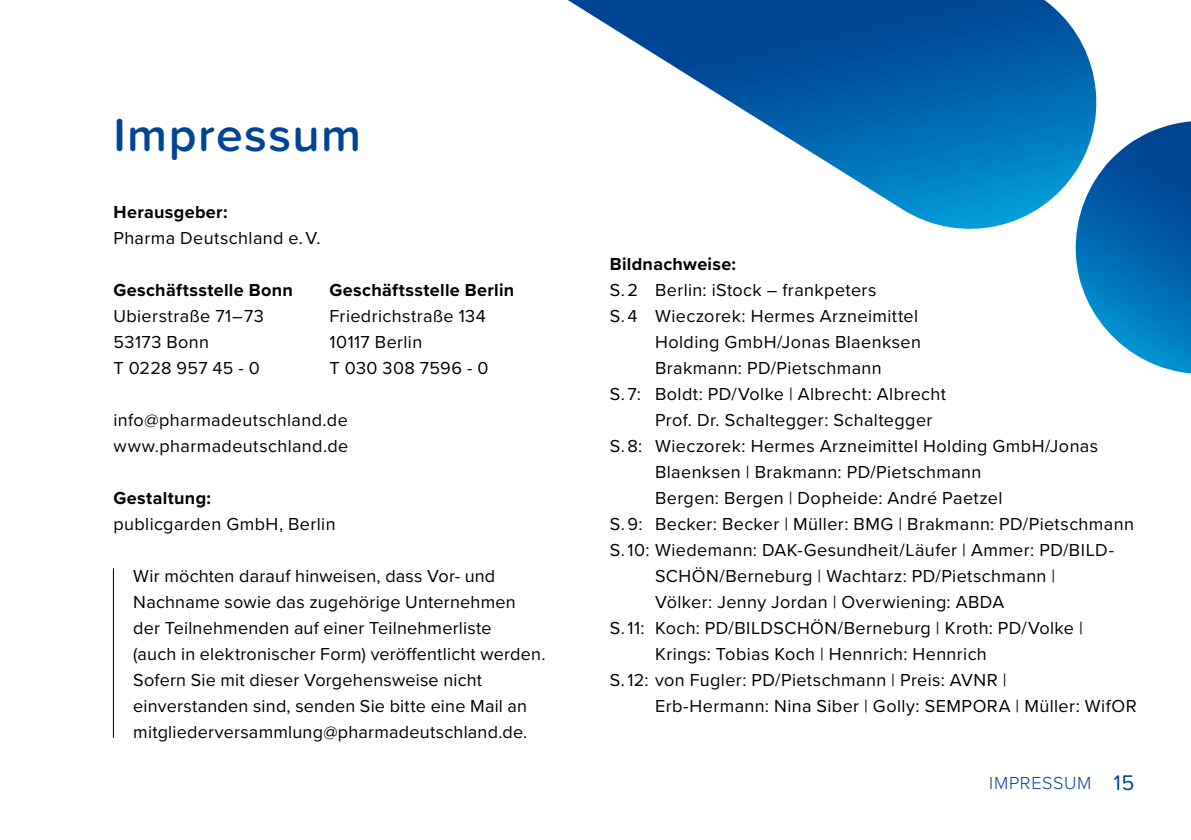
<style>
.page{position:relative;width:1191px;height:840px;background:#fff}
.page>*{position:absolute;margin:0;border:0;box-sizing:border-box;transform-origin:0 0}
.t1{font:600 48px "Proxima Soft";letter-spacing:.03em;color:#004594}
.t2{font:18px/26px "Proxima Nova";letter-spacing:.02em;color:#000}
.t3{font:700 18px "Proxima Nova";letter-spacing:.02em;color:#000}
.t4{font:300 18px "Proxima Nova";letter-spacing:.035em;color:#004594}
.s1{font-family:"Proxima Soft";font-weight:400;font-size:22px}
</style>
<div class="page">
<svg style="left:568px;top:0;width:529px;height:229px"></svg>
<svg style="left:1071px;top:121px;width:120px;height:252px"></svg>
<hr style="left:113px;top:568px;width:1px;height:169px;background:#000">
<h1 class="t1" style="left:113px;top:99px;width:249px">Impressum</h1>
<p class="t3" style="left:113px;top:198px;width:116px">Herausgeber:</p>
<p class="t2" style="left:113px;top:224px;width:209px">Pharma Deutschland e. V.</p>
<p class="t3" style="left:113px;top:276px;width:181px">Geschäftsstelle Bonn</p>
<p class="t3" style="left:329px;top:276px;width:186px">Geschäftsstelle Berlin</p>
<p class="t2" style="left:113px;top:302px;width:152px">Ubierstraße 71–73</p>
<p class="t2" style="left:329px;top:302px;width:158px">Friedrichstraße 134</p>
<p class="t2" style="left:113px;top:328px;width:97px">53173 Bonn</p>
<p class="t2" style="left:329px;top:328px;width:94px">10117 Berlin</p>
<p class="t2" style="left:113px;top:354px;width:148px">T 0228 957 45 - 0</p>
<p class="t2" style="left:329px;top:354px;width:160px">T 030 308 7596 - 0</p>
<p class="t2" style="left:113px;top:406px;width:236px">info@pharmadeutschland.de www.pharmadeutschland.de</p>
<p class="t3" style="left:113px;top:484px;width:99px">Gestaltung:</p>
<p class="t2" style="left:113px;top:510px;width:224px">publicgarden GmbH, Berlin</p>
<p class="t2" style="left:133px;top:562px;width:414px">Wir möchten darauf hinweisen, dass Vor- und Nachname sowie das zugehörige Unternehmen der Teilnehmenden auf einer Teilnehmerliste<br>(auch in elektronischer Form) veröffentlicht werden.<br>Sofern Sie mit dieser Vorgehensweise nicht einverstanden sind, senden Sie bitte eine Mail an mitgliederversammlung@pharmadeutschland.de.</p>
<p class="t3" style="left:609px;top:250px;width:128px">Bildnachweise:</p>
<p class="t2" style="left:609px;top:276px;width:268px">S. 2 Berlin: iStock – frankpeters</p>
<p class="t2" style="left:609px;top:302px;width:310px">S. 4 Wieczorek: Hermes Arzneimittel</p>
<p class="t2" style="left:655px;top:328px;width:267px">Holding GmbH/Jonas Blaenksen</p>
<p class="t2" style="left:655px;top:354px;width:228px">Brakmann: PD/Pietschmann</p>
<p class="t2" style="left:609px;top:380px;width:338px">S. 7: Boldt: PD/Volke | Albrecht: Albrecht</p>
<p class="t2" style="left:655px;top:406px;width:279px">Prof. Dr. Schaltegger: Schaltegger</p>
<p class="t2" style="left:609px;top:432px;width:490px">S. 8: Wieczorek: Hermes Arzneimittel Holding GmbH/Jonas</p>
<p class="t2" style="left:655px;top:458px;width:328px">Blaenksen | Brakmann: PD/Pietschmann</p>
<p class="t2" style="left:655px;top:484px;width:349px">Bergen: Bergen | Dopheide: André Paetzel</p>
<p class="t2" style="left:609px;top:510px;width:526px">S. 9: Becker: Becker | Müller: BMG | Brakmann: PD/Pietschmann</p>
<p class="t2" style="left:609px;top:536px;width:506px">S. 10: Wiedemann: DAK-Gesundheit/Läufer | Ammer: PD/BILD-</p>
<p class="t2" style="left:655px;top:562px;width:402px">SCHÖN/Berneburg | Wachtarz: PD/Pietschmann |</p>
<p class="t2" style="left:655px;top:587px;width:351px">Völker: Jenny Jordan | Overwiening: ABDA</p>
<p class="t2" style="left:609px;top:613px;width:474px">S. 11: Koch: PD/BILDSCHÖN/Berneburg | Kroth: PD/Volke |</p>
<p class="t2" style="left:655px;top:639px;width:333px">Krings: Tobias Koch | Hennrich: Hennrich</p>
<p class="t2" style="left:609px;top:665px;width:398px">S. 12: von Fugler: PD/Pietschmann | Preis: AVNR |</p>
<p class="t2" style="left:655px;top:691px;width:483px">Erb-Hermann: Nina Siber | Golly: SEMPORA | Müller: WifOR</p>
<p class="t4" style="left:989px;top:768px;width:147px">IMPRESSUM <span class="s1">15</span></p>
</div>
